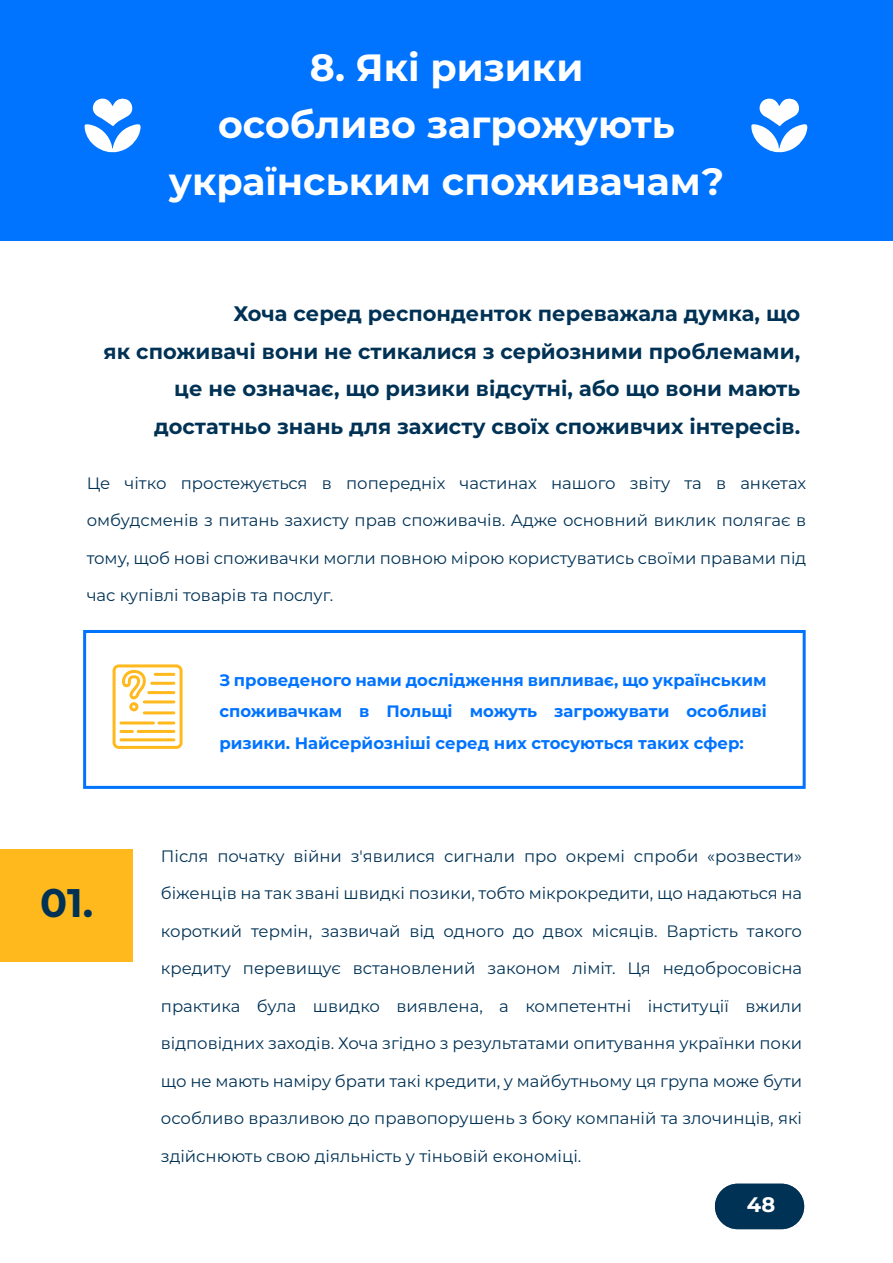
<style>
.page{position:relative;width:893px;height:1263px;background:#fff}
.page>*{position:absolute;margin:0;border:0;box-sizing:border-box;transform-origin:0 0}
.t1{font:700 39.9px "Montserrat";color:#003255}
.t2{font:700 37.95px/57px "Montserrat";color:#fff;text-align:center}
.t3{font:700 21px/37.5px "Montserrat";color:#003255;text-align:right}
.t4{font:700 21px "Montserrat";color:#fff}
.t5{font:16.5px "Montserrat";color:#003255}
.t6{font:700 16.5px/31.5px "Montserrat";color:#0073ff;text-align:justify}
</style>
<div class="page">
<div style="left:715px;top:1184px;width:89px;height:45px;background:#003255;border-radius:23px"></div>
<div style="left:0;top:0;width:893px;height:241px;background:#0073ff"></div>
<svg style="left:85px;top:98px;width:56px;height:55px"></svg>
<svg style="left:751px;top:98px;width:56px;height:55px"></svg>
<div style="left:83px;top:630px;width:723px;height:159px;border:3px solid #0073ff"></div>
<svg style="left:113px;top:664px;width:70px;height:85px"></svg>
<hr style="left:154px;top:673px;width:21px;height:3px;background:#ffb91d;border-radius:2px">
<hr style="left:150px;top:682px;width:25px;height:3px;background:#ffb91d;border-radius:2px">
<hr style="left:147px;top:691px;width:28px;height:3px;background:#ffb91d;border-radius:2px">
<hr style="left:143px;top:700px;width:32px;height:3px;background:#ffb91d;border-radius:2px">
<hr style="left:143px;top:711px;width:32px;height:3px;background:#ffb91d;border-radius:2px">
<hr style="left:157px;top:721px;width:18px;height:3px;background:#ffb91d;border-radius:2px">
<hr style="left:120px;top:721px;width:35px;height:3px;background:#ffb91d;border-radius:2px">
<hr style="left:137px;top:730px;width:38px;height:3px;background:#ffb91d;border-radius:2px">
<hr style="left:120px;top:738px;width:55px;height:3px;background:#ffb91d;border-radius:2px">
<hr style="left:120px;top:730px;width:14px;height:3px;background:#ffb91d">
<div style="left:0;top:849px;width:133px;height:112px;background:#ffb91d"></div>
<h2 class="t2" style="left:169px;top:37px;width:557px">8. Які ризики<br>особливо загрожують українським споживачам?</h2>
<p class="t3" style="left:104px;top:294px;width:698px">Хоча серед респонденток переважала думка, що<br>як споживачі вони не стикалися з серйозними проблемами, це не означає, що ризики відсутні, або що вони мають достатньо знань для захисту своїх споживчих інтересів.</p>
<p class="t5" style="left:87px;top:472px;width:721px">Це чітко простежується в попередніх частинах нашого звіту та в анкетах</p>
<p class="t5" style="left:87px;top:509px;width:721px">омбудсменів з питань захисту прав споживачів. Адже основний виклик полягає в</p>
<p class="t5" style="left:87px;top:547px;width:721px">тому, щоб нові споживачки могли повною мірою користуватись своїми правами під</p>
<p class="t5" style="left:87px;top:584px;width:248px">час купівлі товарів та послуг.</p>
<h1 class="t1" style="left:40px;top:874px;width:54px">01.</h1>
<p class="t6" style="left:219px;top:663px;width:549px">З проведеного нами дослідження випливає, що українським споживачкам в Польщі можуть загрожувати особливі ризики. Найсерйозніші серед них стосуються таких сфер:</p>
<p class="t5" style="left:161px;top:844px;width:643px">Після початку війни з'явилися сигнали про окремі спроби «розвести»</p>
<p class="t5" style="left:161px;top:882px;width:643px">біженців на так звані швидкі позики, тобто мікрокредити, що надаються на</p>
<p class="t5" style="left:161px;top:919px;width:643px">короткий термін, зазвичай від одного до двох місяців. Вартість такого</p>
<p class="t5" style="left:161px;top:957px;width:643px">кредиту перевищує встановлений законом ліміт. Ця недобросовісна</p>
<p class="t5" style="left:161px;top:994px;width:643px">практика була швидко виявлена, а компетентні інституції вжили</p>
<p class="t5" style="left:161px;top:1032px;width:643px">відповідних заходів. Хоча згідно з результатами опитування українки поки</p>
<p class="t5" style="left:161px;top:1069px;width:643px">що не мають наміру брати такі кредити, у майбутньому ця група може бути</p>
<p class="t5" style="left:161px;top:1107px;width:643px">особливо вразливою до правопорушень з боку компаній та злочинців, які</p>
<p class="t5" style="left:161px;top:1144px;width:422px">здійснюють свою діяльність у тіньовій економіці.</p>
<p class="t4" style="left:747px;top:1190px;width:30px">4 88</p>
</div>
